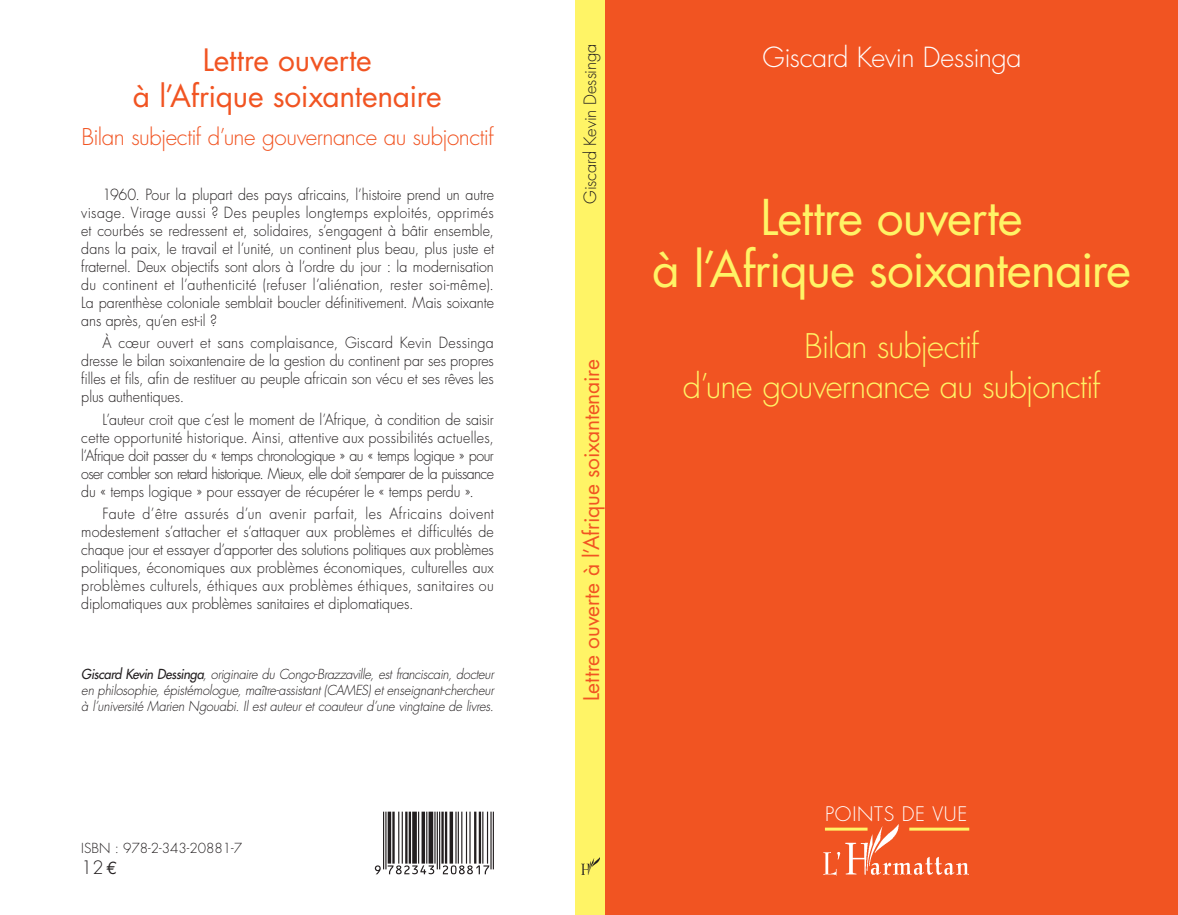
<style>
.page{position:relative;width:1178px;height:915px;background:#fff}
.page>*{position:absolute;margin:0;border:0;box-sizing:border-box;transform-origin:0 0}
.t1{font:48px/51.9px "Futura Std";letter-spacing:-.025em;color:#fff466;text-align:center}
.t2{font:300 33px/39.6px "Futura Std";letter-spacing:-.03em;color:#fff466;text-align:center}
.t3{font:30px "Futura Std";letter-spacing:-.01em;color:#f15422}
.t4{font:300 27px "Futura Std";letter-spacing:-.02em;color:#fff}
.t5{font:300 22.5px "Futura Std";letter-spacing:-.025em;color:#f15422}
.t6{font:21px "Futura Std";letter-spacing:-.01em;color:#f15422}
.t7{font:300 19.5px "Futura Std";letter-spacing:.035em;color:#fff}
.t8{font:300 18px "Futura Std";color:#231f20}
.t9{font:300 16.5px "Futura Std";letter-spacing:-.015em;color:#231f20}
.t10{font:300 15px/18px "Futura Std";letter-spacing:-.005em;color:#231f20;text-align:justify;scale:.95 1}
.t11{font:italic 300 13.5px/16.2px "Futura Std";letter-spacing:-.015em;color:#231f20;text-align:justify;scale:.95 1}
.t12{font:300 13.5px "Futura Std";color:#231f20}
.s1{font-weight:500}
.s2{font-family:"Euro Mono";font-weight:400}
</style>
<div class="page">
<div style="left:575px;top:0;width:30px;height:915px;background:#fff466"></div>
<div style="left:605px;top:0;width:573px;height:915px;background:#f15422"></div>
<img style="left:581px;top:858px;width:18px;height:16px">
<img style="left:824px;top:824px;width:144px;height:52px">
<hr style="left:825px;top:828px;width:42px;height:3px;background:#fff466">
<hr style="left:909px;top:828px;width:60px;height:3px;background:#fff466">
<svg style="left:375px;top:812px;width:119px;height:62px"></svg>
<h3 class="t3" style="left:203px;top:41px;width:171px">Lettre ouverte</h3>
<h3 class="t4" style="left:762px;top:40px;width:261px">Giscard Kevin Dessinga</h3>
<h3 class="t3" style="left:133px;top:77px;width:310px">à l’Afrique soixantenaire</h3>
<p class="t9" style="left:580px;top:204px;width:162px;rotate:-90deg">Giscard Kevin Dessinga</p>
<h3 class="t5" style="left:81px;top:123px;width:414px">Bilan subjectif d’une gouvernance au subjonctif</h3>
<p class="t10" style="left:81px;top:186px;width:436px;text-indent:21px">1960. Pour la plupart des pays africains, l’histoire prend un autre visage. Virage aussi ? Des peuples longtemps exploités, opprimés et courbés se redressent et, solidaires, s’engagent à bâtir ensemble, dans la paix, le travail et l’unité, un continent plus beau, plus juste et fraternel. Deux objectifs sont alors à l’ordre du jour : la modernisation du continent et l’authenticité (refuser l’aliénation, rester soi-même).<br>La parenthèse coloniale semblait boucler définitivement. Mais soixante ans après, qu’en est-il ?</p>
<p class="t10" style="left:81px;top:334px;width:436px;text-indent:21px">À cœur ouvert et sans complaisance, Giscard Kevin Dessinga dresse le bilan soixantenaire de la gestion du continent par ses propres filles et fils, afin de restituer au peuple africain son vécu et ses rêves les plus authentiques.</p>
<p class="t10" style="left:81px;top:411px;width:436px;text-indent:21px">L’auteur croit que c’est le moment de l’Afrique, à condition de saisir cette opportunité historique. Ainsi, attentive aux possibilités actuelles, l’Afrique doit passer du « temps chronologique » au « temps logique » pour oser combler son retard historique. Mieux, elle doit s’emparer de la puissance du « temps logique » pour essayer de récupérer le « temps perdu ».</p>
<p class="t10" style="left:81px;top:505px;width:436px;text-indent:21px">Faute d’être assurés d’un avenir parfait, les Africains doivent modestement s’attacher et s’attaquer aux problèmes et difficultés de chaque jour et essayer d’apporter des solutions politiques aux problèmes politiques, économiques aux problèmes économiques, culturelles aux problèmes culturels, éthiques aux problèmes éthiques, sanitaires ou diplomatiques aux problèmes sanitaires et diplomatiques.</p>
<h1 class="t1" style="left:652px;top:192px;width:480px">Lettre ouverte<br>à l’Afrique soixantenaire</h1>
<h2 class="t2" style="left:683px;top:327px;width:419px">Bilan subjectif<br>d’une gouvernance au subjonctif</h2>
<h3 class="t6" style="left:578px;top:701px;width:343px;rotate:-90deg">Lettre ouverte à l’Afrique soixantenaire</h3>
<p class="t11" style="left:81px;top:666px;width:436px"><span class="s1">Giscard Kevin Dessinga</span>, originaire du Congo-Brazzaville, est franciscain, docteur en philosophie, épistémologue, maître-assistant (CAMES) et enseignant-chercheur à l’université Marien Ngouabi. Il est auteur et coauteur d’une vingtaine de livres.</p>
<p class="t12" style="left:81px;top:840px;width:162px">ISBN : 978-2-343-20881-7</p>
<p class="t8" style="left:81px;top:857px;width:37px">12<span class="s2">e</span></p>
<h3 class="t7" style="left:825px;top:802px;width:144px">POINTS DE VUE</h3>
</div>
